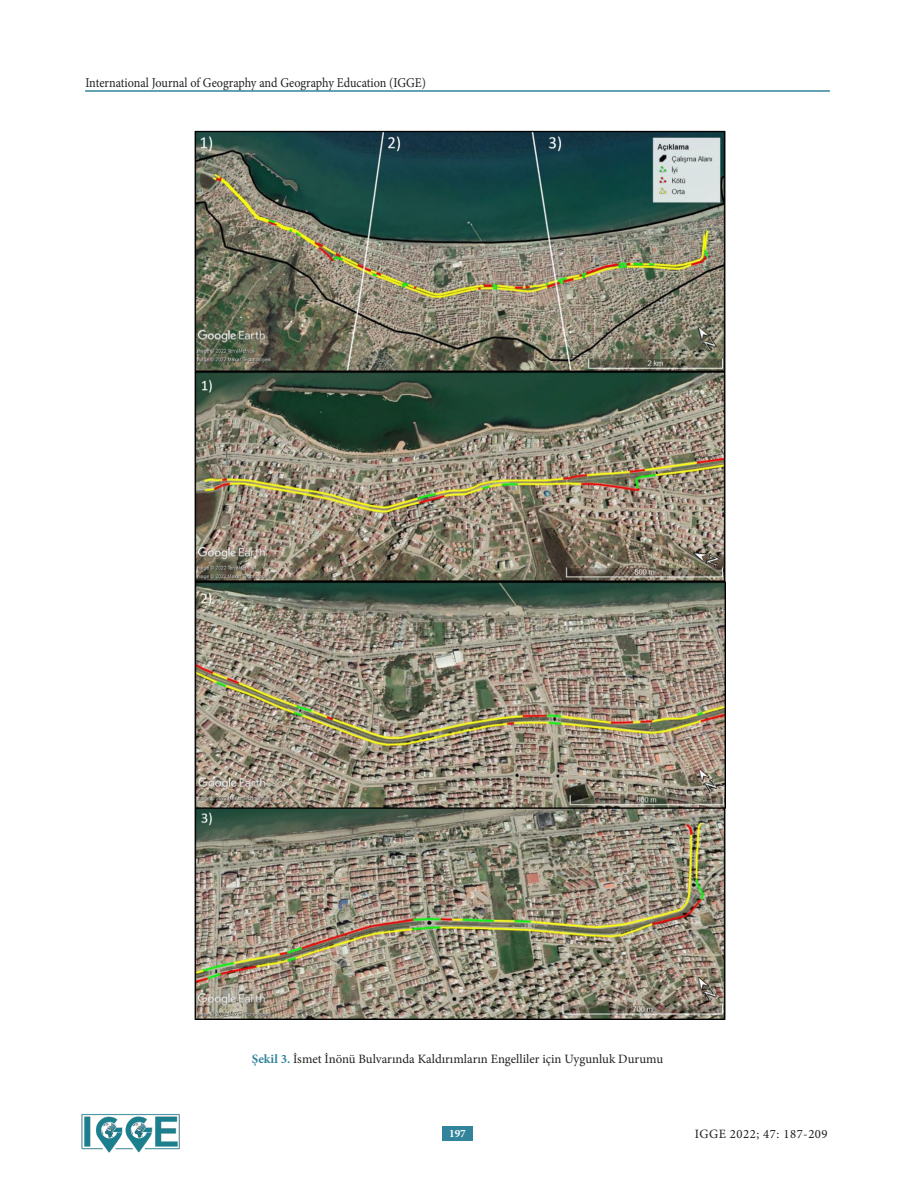
<style>
.page{position:relative;width:915px;height:1191px;background:#fff}
.page>*{position:absolute;margin:0;border:0;box-sizing:border-box;transform-origin:0 0}
.t1{font:13.5px "Minion Pro";color:#231f20;scale:.9 1}
.PictH{font:12.75px "Minion Pro";color:#231f20}
.PictH-2{font:12.75px "Minion Pro";letter-spacing:.04em;color:#231f20}
.t2{font:700 11.25px "Minion Pro";color:#fff}
.s1{font-weight:700;color:#31849b}
</style>
<div class="page">
<hr style="left:85px;top:90px;width:744px;height:2px;background:#31849b">
<img style="left:81px;top:1114px;width:99px;height:39px">
<div style="left:442px;top:1126px;width:30px;height:14px;background:#31849b"></div>
<img style="left:194px;top:130px;width:531px;height:889px">
<p class="t1" style="left:85px;top:74px;width:380px">International Journal of Geography and Geography Education (IGGE)</p>
<p class="PictH" style="left:252px;top:1050px;width:412px"><span class="s1">Şekil 3.</span> İsmet İnönü Bulvarında Kaldırımların Engelliler için Uygunluk Durumu</p>
<p class="t2" style="left:449px;top:1125px;width:18px">197</p>
<p class="PictH-2" style="left:694px;top:1125px;width:134px">IGGE 2022; 47: 187-209</p>
</div>
